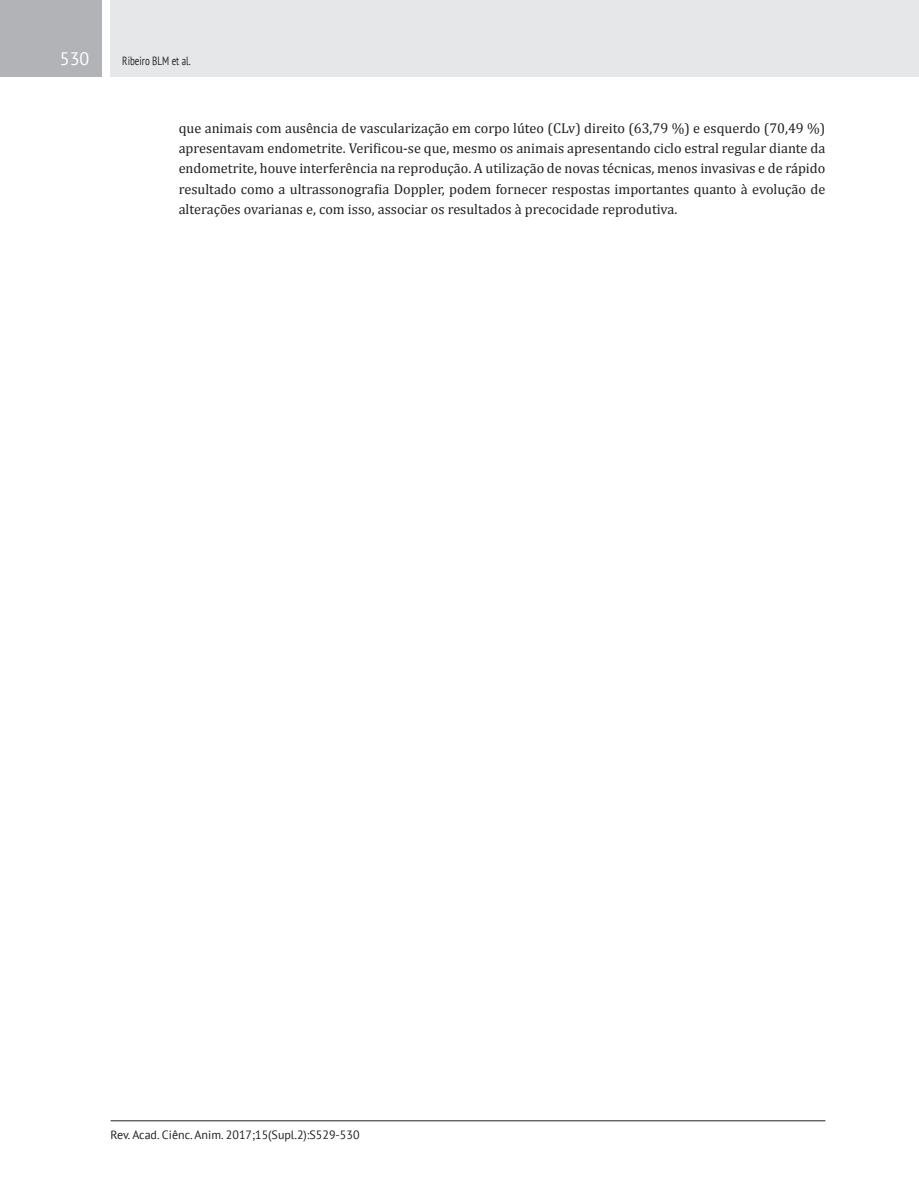
<style>
.page{position:relative;width:919px;height:1191px;background:#fff}
.page>*{position:absolute;margin:0;border:0;box-sizing:border-box;transform-origin:0 0}
.Número_de_páginas{font:18px "PT Sans";color:#fff}
.Texto_-_Resumo{font:14.25px/20.2px "Cambria";color:#231f20;text-align:justify}
.Rodapé{font:12px "PT Sans";color:#231f20}
.Cabeçalho{font:12px "PT Sans";color:#231f20;scale:.75 1}
</style>
<div class="page">
<div style="left:111px;top:0;width:807px;height:77px;background:#e6e7e9"></div>
<div style="left:0;top:0;width:102px;height:77px;background:#b2b3b7"></div>
<hr style="left:111px;top:1120px;width:714px;height:1px;background:#231f20">
<p class="Número_de_páginas" style="left:60px;top:47px;width:31px">530</p>
<p class="Cabeçalho" style="left:122px;top:53px;width:93px">Ribeiro BLM et al.</p>
<p class="Texto_-_Resumo" style="left:179px;top:118px;width:648px">que animais com ausência de vascularização em corpo lúteo (CLv) direito (63,79 %) e esquerdo (70,49 %) apresentavam endometrite. Verificou-se que, mesmo os animais apresentando ciclo estral regular diante da endometrite, houve interferência na reprodução. A utilização de novas técnicas, menos invasivas e de rápido resultado como a ultrassonografia Doppler, podem fornecer respostas importantes quanto à evolução de alterações ovarianas e, com isso, associar os resultados à precocidade reprodutiva.</p>
<p class="Rodapé" style="left:111px;top:1126px;width:250px">Rev. Acad. Ciênc. Anim. 2017;15(Supl.2):S529-530</p>
</div>
